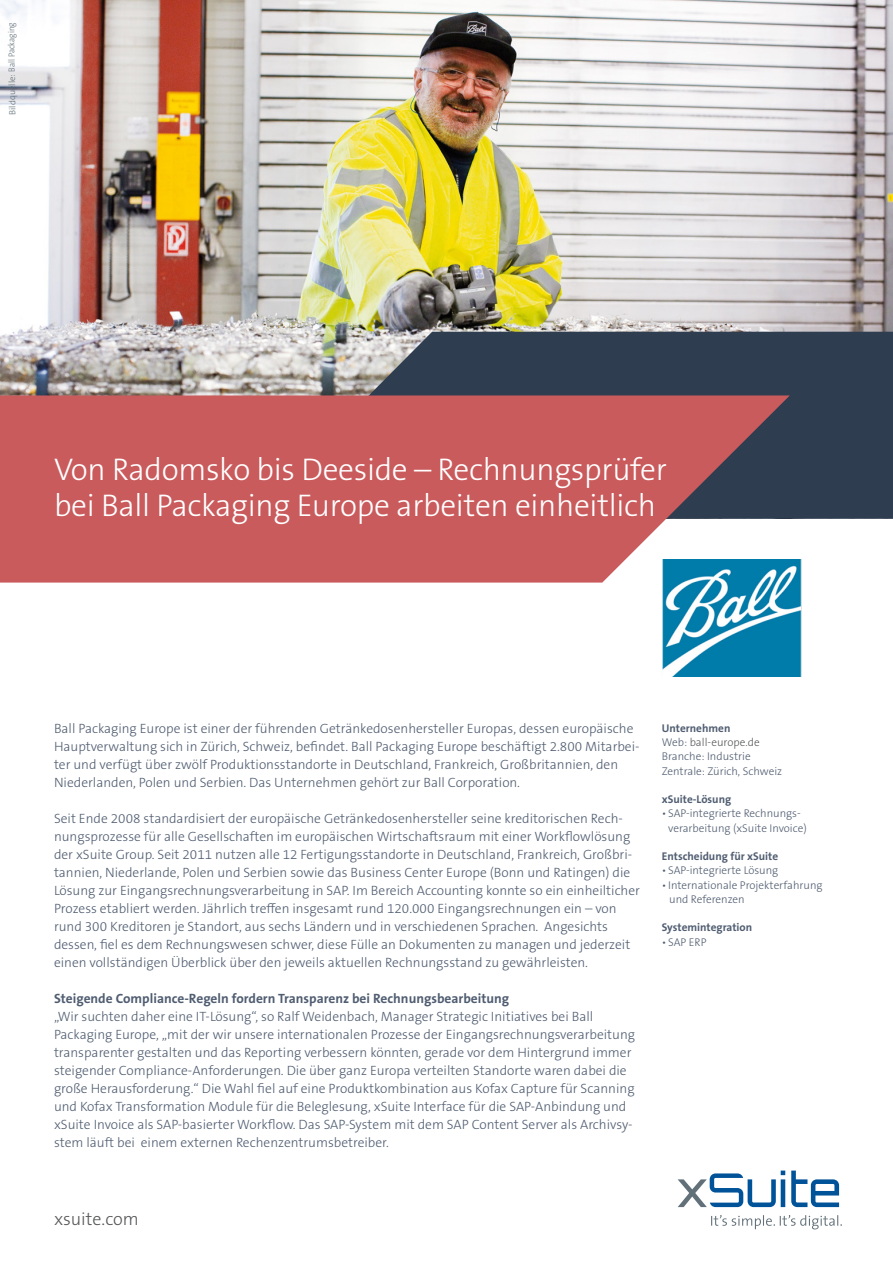
<style>
.page{position:relative;width:893px;height:1263px;background:#fff}
.page>*{position:absolute;margin:0;border:0;box-sizing:border-box;transform-origin:0 0}
.t1{font:300 31.5px "The Sans B W3";letter-spacing:-.01em;color:#fff}
.t2{font:300 18px "The Sans B W3";color:#57585a}
.t3{font:300 13.5px/18px "The Sans B W3";color:#505d71}
.t4{font:700 13.5px "The Sans B W7";color:#505d71}
.t5{font:300 11.25px/14.2px "The Sans B W3";color:#505d71;text-align:center}
.t6{font:700 11.25px "The Sans B W7";color:#505d71}
.t7{font:300 11.25px "The Sans B W3";color:#57585a}
.t8{font:300 9px "The Sans B W3";color:#627179}
.s1{color:#505d71}
</style>
<div class="page">
<img style="left:0;top:0;width:893px;height:395px">
<svg style="left:711px;top:1215px;width:131px;height:14px"></svg>
<svg style="left:678px;top:1170px;width:161px;height:37px"></svg>
<svg style="left:246px;top:332px;width:647px;height:187px;background:#495563"></svg>
<img style="left:662px;top:560px;width:140px;height:116px">
<svg style="left:0;top:395px;width:790px;height:188px;background:#c06265"></svg>
<p class="t8" style="left:7px;top:115px;width:94px;rotate:-91deg">Bildquelle: Ball Packaging</p>
<p class="t1" style="left:54px;top:449px;width:614px">Von Radomsko bis Deeside – Rechnungsprüfer</p>
<p class="t1" style="left:54px;top:485px;width:603px">bei Ball Packaging Europe arbeiten einheitlich</p>
<p class="t3" style="left:54px;top:719px;width:587px">Ball Packaging Europe ist einer der führenden Getränkedosenhersteller Europas, dessen europäische Hauptverwaltung sich in Zürich, Schweiz, befindet. Ball Packaging Europe beschäftigt 2.800 Mitarbei&shy;ter und verfügt über zwölf Produktionsstandorte in Deutschland, Frankreich, Großbritannien, den Niederlanden, Polen und Serbien. Das Unternehmen gehört zur Ball Corporation.</p>
<p class="t3" style="left:54px;top:809px;width:587px">Seit Ende 2008 standardisiert der europäische Getränkedosenhersteller seine kreditorischen Rech&shy;nungsprozesse für alle Gesellschaften im europäischen Wirtschaftsraum mit einer Workflowlösung der xSuite Group. Seit 2011 nutzen alle 12 Fertigungsstandorte in Deutschland, Frankreich, Großbri&shy;tannien, Niederlande, Polen und Serbien sowie das Business Center Europe (Bonn und Ratingen) die Lösung zur Eingangsrechnungsverarbeitung in SAP. Im Bereich Accounting konnte so ein einheilticher Prozess etabliert werden. Jährlich treffen insgesamt rund 120.000 Eingangsrechnungen ein – von rund 300 Kreditoren je Standort, aus sechs Ländern und in verschiedenen Sprachen. Angesichts dessen, fiel es dem Rechnungswesen schwer, diese Fülle an Dokumenten zu managen und jederzeit einen vollständigen Überblick über den jeweils aktuellen Rechnungsstand zu gewährleisten.</p>
<p class="t4" style="left:54px;top:990px;width:457px">Steigende Compliance-Regeln fordern Transparenz bei Rechnungsbearbeitung</p>
<p class="t3" style="left:54px;top:1007px;width:583px">„Wir suchten daher eine IT-Lösung“, so Ralf Weidenbach, Manager Strategic Initiatives bei Ball Packaging Europe, „mit der wir unsere internationalen Prozesse der Eingangsrechnungsverarbeitung transparenter gestalten und das Reporting verbessern könnten, gerade vor dem Hintergrund immer steigender Compliance-Anforderungen. Die über ganz Europa verteilten Standorte waren dabei die große Herausforderung.“ Die Wahl fiel auf eine Produktkombination aus Kofax Capture für Scanning und Kofax Transformation Module für die Beleglesung, xSuite Interface für die SAP-Anbindung und xSuite Invoice als SAP-basierter Workflow. Das SAP-System mit dem SAP Content Server als Archivsy&shy;stem läuft bei einem externen Rechenzentrumsbetreiber.</p>
<p class="t6" style="left:662px;top:721px;width:70px">Unternehmen</p>
<p class="t7" style="left:662px;top:735px;width:99px"><span class="s1">Web:</span> ball-europe.de</p>
<p class="t5" style="left:662px;top:750px;width:90px">Branche: Industrie</p>
<p class="t5" style="left:662px;top:764px;width:122px">Zentrale: Zürich, Schweiz</p>
<p class="t6" style="left:662px;top:792px;width:71px">xSuite-Lösung</p>
<p class="t5" style="left:662px;top:807px;width:146px">• SAP-integrierte Rechnungs&shy;verarbeitung (xSuite Invoice)</p>
<p class="t6" style="left:662px;top:849px;width:118px">Entscheidung für xSuite</p>
<p class="t5" style="left:662px;top:864px;width:118px">• SAP-integrierte Lösung</p>
<p class="t5" style="left:669px;top:878px;width:155px;text-align:left;text-indent:-7px">• Internationale Projekterfahrung und Referenzen</p>
<p class="t6" style="left:662px;top:920px;width:92px">Systemintegration</p>
<p class="t5" style="left:662px;top:935px;width:46px">• SAP ERP</p>
<p class="t2" style="left:54px;top:1207px;width:86px">xsuite.com</p>
</div>
